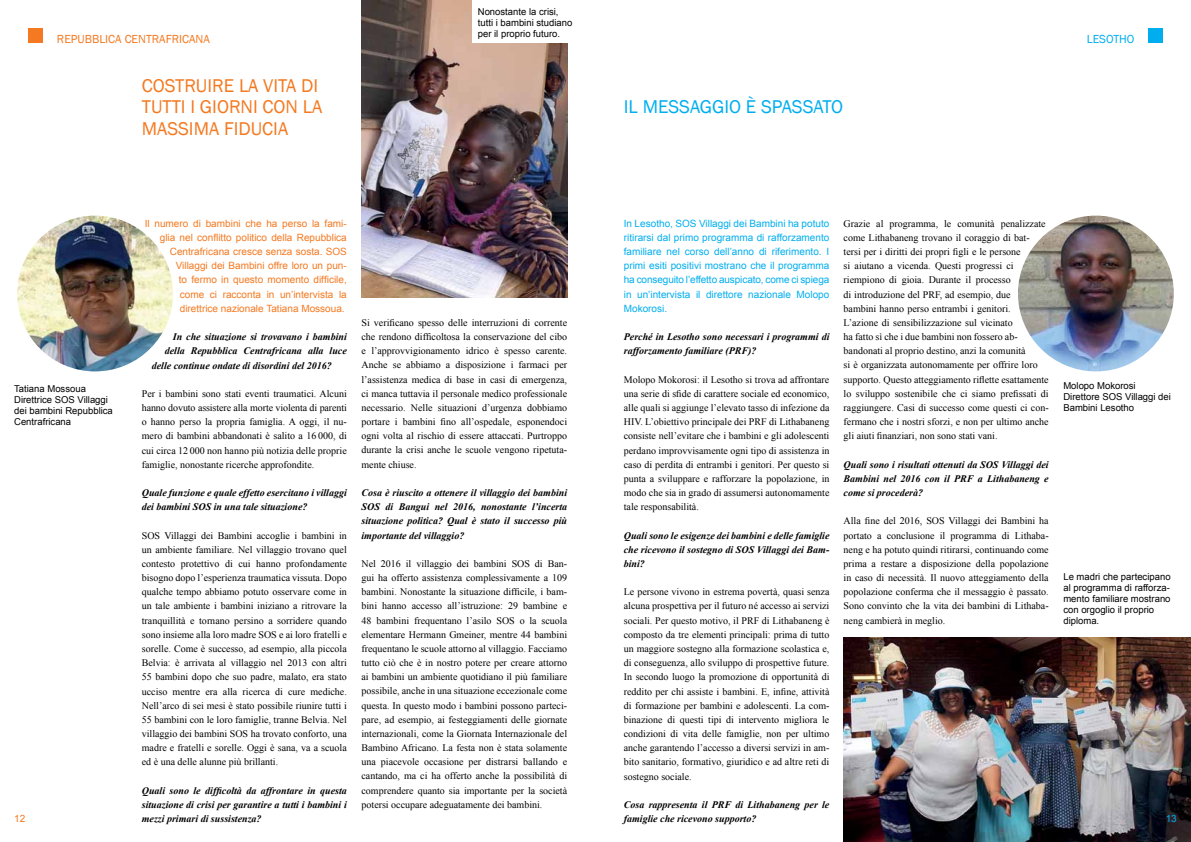
<style>
.page{position:relative;width:1191px;height:842px;background:#fff}
.page>*{position:absolute;margin:0;border:0;box-sizing:border-box;transform-origin:0 0}
.t1{font:19px "Franklin Gothic";color:#f47920}
.t2{font:19px "Franklin Gothic";color:#00aeef}
.t3{font:12px "Franklin Gothic";color:#f47920}
.t4{font:12px "Franklin Gothic";color:#00aeef}
.t5{font:10px/14.2px "Times New Roman";color:#000;text-align:justify}
.t6{font:italic 700 10px/14.2px "Times New Roman";color:#000;text-align:justify}
.t7{font:10px/14.2px "Arial";color:#00aeef;text-align:justify}
.t8{font:10px/14.2px "Arial";color:#f47920;text-align:right}
.t9{font:9.5px/11px "Arial";color:#000}
</style>
<div class="page">
<img style="left:843px;top:638px;width:348px;height:204px">
<div style="left:1148px;top:29px;width:14px;height:14px;background:#00aeef"></div>
<img style="left:361px;top:0;width:206px;height:298px">
<div style="left:29px;top:29px;width:14px;height:14px;background:#f47920"></div>
<img style="left:16px;top:214px;width:158px;height:159px;border-radius:79px">
<div style="left:14px;top:213px;width:162px;height:161px;border:3px solid #fff;border-radius:50%"></div>
<img style="left:1016px;top:214px;width:159px;height:159px;border-radius:79px">
<div style="left:1015px;top:213px;width:161px;height:161px;border:3px solid #fff;border-radius:50%"></div>
<div style="left:472px;top:0;width:106px;height:43px;background:#fff"></div>
<p class="t3" style="left:57px;top:31px;width:15px">REPUBBLICA</p>
<p class="t3" style="left:125px;top:31px;width:15px">CENTRAFRICANA</p>
<h1 class="t1" style="left:142px;top:74px;width:23px">COSTRUIRE</h1>
<h1 class="t1" style="left:239px;top:74px;width:34px">LA VITA</h1>
<h1 class="t1" style="left:301px;top:74px;width:8px">DI</h1>
<h1 class="t1" style="left:142px;top:95px;width:10px">TUTTI</h1>
<h1 class="t1" style="left:190px;top:95px;width:20px">I GIORNI</h1>
<h1 class="t1" style="left:263px;top:95px;width:13px">CON</h1>
<h1 class="t1" style="left:303px;top:95px;width:10px">LA</h1>
<h1 class="t1" style="left:142px;top:117px;width:12px">MASSIMA</h1>
<h1 class="t1" style="left:224px;top:117px;width:10px">FIDUCIA</h1>
<p class="t9" style="left:478px;top:6px;width:96px">Nonostante la crisi, tutti i bambini studiano per il proprio futuro.</p>
<h1 class="t2" style="left:624px;top:95px;width:31px">IL MESSAGGIO</h1>
<h1 class="t2" style="left:746px;top:95px;width:27px">È SPASSATO</h1>
<p class="t4" style="left:1086px;top:31px;width:49px">LESOTHO</p>
<p class="t7" style="left:624px;top:216px;width:207px">In Lesotho, SOS Villaggi dei Bambini ha potuto ritirarsi dal primo programma di rafforzamento familiare nel corso dell’anno di riferimento. I primi esiti positivi mostrano che il programma ha conseguito l’effetto auspicato, come ci spiega in un’intervista il direttore nazionale Molopo Mokorosi.</p>
<p class="t6" style="left:624px;top:329px;width:207px">Perché in Lesotho sono necessari i programmi di rafforzamento familiare (PRF)?</p>
<p class="t5" style="left:624px;top:372px;width:207px">Molopo Mokorosi: il Lesotho si trova ad affrontare una serie di sfide di carattere sociale ed economico, alle quali si aggiunge l’elevato tasso di infezione da HIV. L’obiettivo principale dei PRF di Lithabaneng consiste nell’evitare che i bambini e gli adolescenti perdano improvvisamente ogni tipo di assistenza in caso di perdita di entrambi i genitori. Per questo si punta a sviluppare e rafforzare la popolazione, in modo che sia in grado di assumersi autonomamente tale responsabilità.</p>
<p class="t6" style="left:624px;top:528px;width:207px">Quali sono le esigenze dei bambini e delle famiglie che ricevono il sostegno di SOS Villaggi dei Bam&shy;bini?</p>
<p class="t5" style="left:624px;top:585px;width:207px">Le persone vivono in estrema povertà, quasi senza alcuna prospettiva per il futuro né accesso ai servizi sociali. Per questo motivo, il PRF di Lithabaneng è composto da tre elementi principali: prima di tutto un maggiore sostegno alla formazione scolastica e, di conseguenza, allo sviluppo di prospettive future.<br>In secondo luogo la promozione di opportunità di reddito per chi assiste i bambini. E, infine, attività di formazione per bambini e adolescenti. La com&shy;binazione di questi tipi di intervento migliora le condizioni di vita delle famiglie, non per ultimo anche garantendo l’accesso a diversi servizi in am&shy;bito sanitario, formativo, giuridico e ad altre reti di sostegno sociale.</p>
<p class="t6" style="left:624px;top:797px;width:207px">Cosa rappresenta il PRF di Lithabaneng per le famiglie che ricevono supporto?</p>
<p class="t8" style="left:145px;top:216px;width:204px">Il numero di bambini che ha perso la fami&shy;glia nel conflitto politico della Repubblica Centrafricana cresce senza sosta. SOS Villaggi dei Bambini offre loro un pun-<br>to fermo in questo momento difficile,<br>come ci racconta in un’intervista la direttrice nazionale Tatiana Mossoua.</p>
<p class="t6" style="left:173px;top:329px;width:176px">In che situazione si trovavano i bambini</p>
<p class="t6" style="left:165px;top:344px;width:184px">della Repubblica Centrafricana alla luce</p>
<p class="t6" style="left:152px;top:358px;width:182px">delle continue ondate di disordini del 2016?</p>
<p class="t5" style="left:142px;top:386px;width:207px">Per i bambini sono stati eventi traumatici. Alcuni hanno dovuto assistere alla morte violenta di parenti o hanno perso la propria famiglia. A oggi, il nu&shy;mero di bambini abbandonati è salito a 16 000, di cui circa 12 000 non hanno più notizia delle proprie famiglie, nonostante ricerche approfondite.</p>
<p class="t6" style="left:142px;top:485px;width:207px">Quale funzione e quale effetto esercitano i villaggi dei bambini SOS in una tale situazione?</p>
<p class="t5" style="left:142px;top:528px;width:207px">SOS Villaggi dei Bambini accoglie i bambini in un ambiente familiare. Nel villaggio trovano quel contesto protettivo di cui hanno profondamente bisogno dopo l’esperienza traumatica vissuta. Dopo qualche tempo abbiamo potuto osservare come in un tale ambiente i bambini iniziano a ritrovare la tranquillità e tornano persino a sorridere quando sono insieme alla loro madre SOS e ai loro fratelli e sorelle. Come è successo, ad esempio, alla piccola Belvia: è arrivata al villaggio nel 2013 con altri 55 bambini dopo che suo padre, malato, era stato ucciso mentre era alla ricerca di cure mediche.<br>Nell’arco di sei mesi è stato possibile riunire tutti i 55 bambini con le loro famiglie, tranne Belvia. Nel villaggio dei bambini SOS ha trovato conforto, una madre e fratelli e sorelle. Oggi è sana, va a scuola ed è una delle alunne più brillanti.</p>
<p class="t6" style="left:142px;top:783px;width:206px">Quali sono le difficoltà da affrontare in questa situazione di crisi per garantire a tutti i bambini i mezzi primari di sussistenza?</p>
<p class="t5" style="left:843px;top:216px;width:207px;text-align:left">Grazie al programma, le comunità penalizzate come Lithabaneng trovano il coraggio di bat&shy;tersi per i diritti dei propri figli e le persone<br>si aiutano a vicenda. Questi progressi ci riempiono di gioia. Durante il processo<br>di introduzione del PRF, ad esempio, due<br>bambini hanno perso entrambi i genitori.<br>L’azione di sensibilizzazione sul vicinato<br>ha fatto sì che i due bambini non fossero ab&shy;bandonati al proprio destino, anzi la comunità<br>si è organizzata autonomamente per offrire loro supporto. Questo atteggiamento riflette esattamente lo sviluppo sostenibile che ci siamo prefissati di raggiungere. Casi di successo come questi ci con&shy;fermano che i nostri sforzi, e non per ultimo anche gli aiuti finanziari, non sono stati vani.</p>
<p class="t6" style="left:843px;top:457px;width:206px">Quali sono i risultati ottenuti da SOS Villaggi dei Bambini nel 2016 con il PRF a Lithabaneng e come si procederà?</p>
<p class="t5" style="left:843px;top:514px;width:207px">Alla fine del 2016, SOS Villaggi dei Bambini ha portato a conclusione il programma di Lithaba&shy;neng e ha potuto quindi ritirarsi, continuando come prima a restare a disposizione della popolazione in caso di necessità. Il nuovo atteggiamento della popolazione conferma che il messaggio è passato.<br>Sono convinto che la vita dei bambini di Lithaba&shy;neng cambierà in meglio.</p>
<p class="t5" style="left:361px;top:315px;width:207px">Si verificano spesso delle interruzioni di corrente che rendono difficoltosa la conservazione del cibo e l’approvvigionamento idrico è spesso carente.<br>Anche se abbiamo a disposizione i farmaci per l’assistenza medica di base in casi di emergenza, ci manca tuttavia il personale medico professionale necessario. Nelle situazioni d’urgenza dobbiamo portare i bambini fino all’ospedale, esponendoci ogni volta al rischio di essere attaccati. Purtroppo durante la crisi anche le scuole vengono ripetuta&shy;mente chiuse.</p>
<p class="t6" style="left:361px;top:485px;width:207px">Cosa è riuscito a ottenere il villaggio dei bambini SOS di Bangui nel 2016, nonostante l’incerta situazione politica? Qual è stato il successo più importante del villaggio?</p>
<p class="t5" style="left:361px;top:556px;width:207px">Nel 2016 il villaggio dei bambini SOS di Ban&shy;gui ha offerto assistenza complessivamente a 109 bambini. Nonostante la situazione difficile, i bam&shy;bini hanno accesso all’istruzione: 29 bambine e 48 bambini frequentano l’asilo SOS o la scuola elementare Hermann Gmeiner, mentre 44 bambini frequentano le scuole attorno al villaggio. Facciamo tutto ciò che è in nostro potere per creare attorno ai bambini un ambiente quotidiano il più familiare possibile, anche in una situazione eccezionale come questa. In questo modo i bambini possono parteci&shy;pare, ad esempio, ai festeggiamenti delle giornate internazionali, come la Giornata Internazionale del Bambino Africano. La festa non è stata solamente una piacevole occasione per distrarsi ballando e cantando, ma ci ha offerto anche la possibilità di comprendere quanto sia importante per la società potersi occupare adeguatamente dei bambini.</p>
<p class="t9" style="left:14px;top:383px;width:100px">Tatiana Mossoua<br>Direttrice SOS Villaggi dei bambini Repubblica<br>Centrafricana</p>
<p class="t9" style="left:1063px;top:380px;width:109px">Molopo Mokorosi<br>Direttore SOS Villaggi dei<br>Bambini Lesotho</p>
<p class="t9" style="left:1063px;top:571px;width:109px">Le madri che partecipano al programma di rafforza&shy;mento familiare mostrano con orgoglio il proprio diploma.</p>
<p class="t8" style="left:14px;top:812px;width:13px">12</p>
<p class="t7" style="left:1165px;top:812px;width:13px">13</p>
</div>
